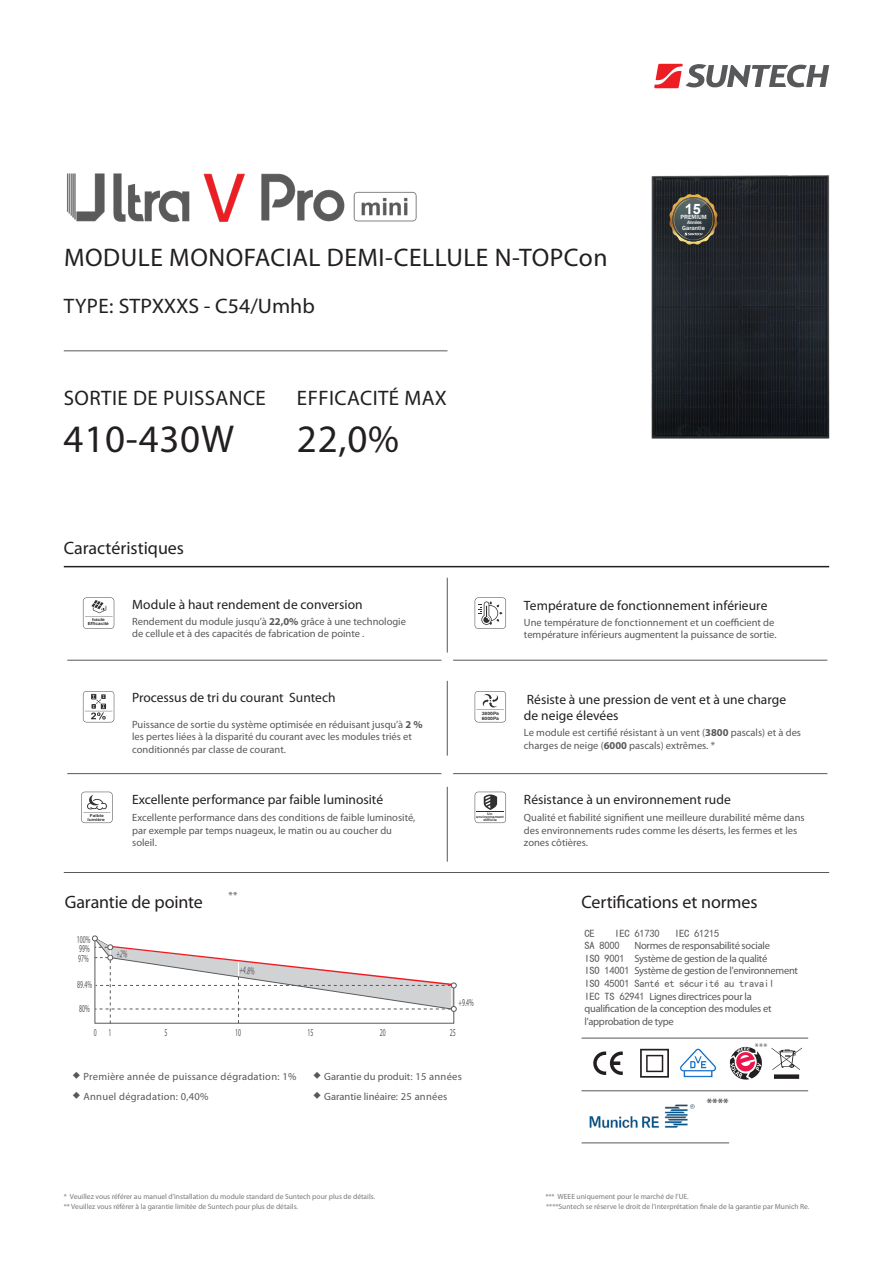
<style>
.page{position:relative;width:893px;height:1263px;background:#fff}
.page>*{position:absolute;margin:0;border:0;box-sizing:border-box;transform-origin:0 0}
.t1{font:39px "Myriad Pro";letter-spacing:.02em;color:#231f20}
.t2{font:25.5px "Myriad Pro";letter-spacing:.02em;color:#231f20}
.t3{font:21px "Myriad Pro";letter-spacing:.02em;color:#231f20}
.t4{font:21px "Myriad Pro";color:#231f20}
.t5{font:18px "Myriad Pro";letter-spacing:-.005em;color:#231f20}
.t6{font:700 14.25px "Arial";color:#fff}
.t7{font:13.5px/16.2px "Myriad Pro";color:#231f20}
.bulleting{font:10.5px/12.6px "Myriad Pro";color:#57585a}
.bulleting-2{font:10.5px/12.6px "Myriad Pro";letter-spacing:-.025em;color:#57585a}
.bulleting-3{font:10.5px "Myriad Pro";letter-spacing:.025em;color:#57585a}
.t8{font:10.5px "Sim Hei";letter-spacing:-.025em;color:#57585a}
.bulleting-4{font:10.5px "Myriad Pro";color:#57585a;scale:.56 1}
.t9{font:9.6px "Myriad Pro";color:#57585a}
.t10{font:7.5px "Myriad Pro";color:#76787b}
.t11{font:7.5px "Sim Hei";color:#57585a}
.t12{font:500 6.15px "Franklin Gothic";color:#fff}
.t13{font:500 5.1px "Franklin Gothic";letter-spacing:-.055em;color:#fff}
.t14{font:700 4.5px/4.5px "Arial";color:#333434;scale:1.15 1}
.t15{font:700 4.2px/4.1px "Arial";color:#312f30;text-align:center;scale:1.13 1}
.t16{font:700 4.05px/3.9px "Arial";color:#312f30;text-align:center;scale:1.22 1}
.t17{font:700 3.3px/3.2px "Arial";color:#312f30;text-align:center;scale:1.16 1}
.s1{font-weight:700}
.s2{font-family:"Sim Hei"}
</style>
<div class="page">
<svg style="left:654px;top:64px;width:175px;height:24px"></svg>
<hr style="left:581px;top:1038px;width:227px;height:1px;background:#57585a">
<svg style="left:771px;top:1047px;width:31px;height:32px"></svg>
<svg style="left:730px;top:1047px;width:32px;height:33px"></svg>
<img style="left:680px;top:1049px;width:37px;height:29px">
<svg style="left:640px;top:1049px;width:29px;height:29px"></svg>
<svg style="left:593px;top:1051px;width:30px;height:24px"></svg>
<hr style="left:581px;top:1090px;width:227px;height:1px;background:#57585a">
<img style="left:589px;top:1104px;width:106px;height:24px">
<hr style="left:581px;top:1142px;width:148px;height:1px;background:#57585a">
<hr style="left:64px;top:351px;width:383px;height:1px;background:#57585a">
<svg style="left:83px;top:597px;width:31px;height:32px"></svg>
<svg style="left:83px;top:691px;width:31px;height:31px"></svg>
<svg style="left:81px;top:792px;width:32px;height:31px"></svg>
<hr style="left:64px;top:566px;width:765px;height:1px;background:#231f20">
<svg style="left:475px;top:792px;width:31px;height:31px"></svg>
<hr style="left:447px;top:578px;width:1px;height:74px;background:#57585a">
<hr style="left:67px;top:660px;width:374px;height:1px;background:#57585a">
<hr style="left:67px;top:773px;width:374px;height:1px;background:#57585a">
<hr style="left:64px;top:872px;width:765px;height:1px;background:#57585a">
<hr style="left:453px;top:660px;width:374px;height:1px;background:#57585a">
<hr style="left:447px;top:681px;width:1px;height:75px;background:#57585a">
<hr style="left:447px;top:787px;width:1px;height:75px;background:#57585a">
<hr style="left:453px;top:773px;width:374px;height:1px;background:#57585a">
<svg style="left:475px;top:597px;width:31px;height:32px"></svg>
<svg style="left:475px;top:691px;width:31px;height:31px"></svg>
<img style="left:67px;top:173px;width:349px;height:49px">
<img style="left:651px;top:175px;width:179px;height:264px">
<svg style="left:669px;top:194px;width:48px;height:50px;background:#545448"></svg>
<svg style="left:92px;top:935px;width:365px;height:89px"></svg>
<p class="t2" style="left:64px;top:241px;width:545px">MODULE MONOFACIAL DEMI-CELLULE N-TOPCon</p>
<p class="t4" style="left:64px;top:293px;width:252px">TYPE: STPXXXS - C54/Umhb</p>
<p class="t3" style="left:64px;top:385px;width:204px">SORTIE DE PUISSANCE</p>
<p class="t3" style="left:297px;top:385px;width:151px">EFFICACITÉ MAX</p>
<p class="t1" style="left:64px;top:415px;width:172px">410-430W</p>
<p class="t1" style="left:297px;top:415px;width:104px">22,0%</p>
<p class="t5" style="left:64px;top:537px;width:122px">Caractéristiques</p>
<p class="t6" style="left:685px;top:199px;width:18px">15</p>
<p class="t12" style="left:680px;top:213px;width:28px">PREMIUM</p>
<p class="t13" style="left:687px;top:219px;width:16px">Années</p>
<p class="t12" style="left:682px;top:224px;width:24px">Garantie</p>
<p class="t15" style="left:88px;top:617px;width:20px">haute<br>Efficacité</p>
<p class="t16" style="left:87px;top:814px;width:16px">Faible lumière</p>
<p class="t7" style="left:132px;top:596px;width:232px">Module à haut rendement de conversion</p>
<p class="t7" style="left:524px;top:597px;width:245px">Température de fonctionnement inférieure</p>
<p class="bulleting" style="left:132px;top:615px;width:275px">Rendement du module jusqu’à <span class="s1">22,0%</span> grâce à une technologie de cellule et à des capacités de fabrication de pointe .</p>
<p class="bulleting" style="left:524px;top:616px;width:254px">Une température de fonctionnement et un coefficient de température inférieurs augmentent la puissance de sortie.</p>
<p class="t7" style="left:132px;top:690px;width:205px">Processus de tri du courant Suntech</p>
<p class="bulleting" style="left:132px;top:717px;width:292px">Puissance de sortie du système optimisée en réduisant jusqu’à <span class="s1">2 % </span>les pertes liées à la disparité du courant avec les modules triés et conditionnés par classe de courant.</p>
<p class="t14" style="left:482px;top:711px;width:16px">3800Pa<br>6000Pa</p>
<p class="t7" style="left:524px;top:691px;width:264px">Résiste à une pression de vent et à une charge de neige élevées</p>
<p class="bulleting" style="left:524px;top:726px;width:279px">Le module est certifié résistant à un vent (<span class="s1">3800</span> pascals) et à des charges de neige (<span class="s1">6000</span> pascals) extrêmes. *</p>
<p class="t7" style="left:132px;top:791px;width:252px">Excellente performance par faible luminosité</p>
<p class="t7" style="left:524px;top:791px;width:208px">Résistance à un environnement rude</p>
<p class="t17" style="left:476px;top:812px;width:25px">Un environnement difficile</p>
<p class="bulleting" style="left:132px;top:811px;width:285px">Excellente performance dans des conditions de faible luminosité, par exemple par temps nuageux, le matin ou au coucher du soleil.</p>
<p class="bulleting" style="left:524px;top:811px;width:282px">Qualité et fiabilité signifient une meilleure durabilité même dans des environnements rudes comme les déserts, les fermes et les zones côtières.</p>
<p class="bulleting" style="left:229px;top:888px;width:10px">**</p>
<p class="t5" style="left:65px;top:890px;width:140px">Garantie de pointe</p>
<p class="t5" style="left:581px;top:891px;width:178px">Certifications et normes</p>
<p class="t8" style="left:584px;top:927px;width:12px">CE</p>
<p class="t8" style="left:614px;top:927px;width:47px">IEC 61730</p>
<p class="t8" style="left:674px;top:927px;width:47px">IEC 61215</p>
<p class="t8" style="left:584px;top:940px;width:37px">SA 8000</p>
<p class="bulleting-2" style="left:634px;top:939px;width:137px">Normes de responsabilité sociale</p>
<p class="bulleting-2" style="left:584px;top:952px;width:184px"><span class="s2">ISO 9001</span> Système de gestion de la qualité</p>
<p class="bulleting-2" style="left:584px;top:964px;width:215px"><span class="s2">ISO 14001</span> Système de gestion de l'environnement</p>
<p class="t8" style="left:584px;top:978px;width:191px">ISO 45001 Santé et sécurité au travail</p>
<p class="bulleting-2" style="left:584px;top:990px;width:189px"><span class="s2">IEC TS 62941</span> Lignes directrices pour la qualification de la conception des modules et l'approbation de type</p>
<p class="t9" style="left:755px;top:1040px;width:14px">***</p>
<p class="t11" style="left:73px;top:1072px;width:9px">◆</p>
<p class="bulleting-3" style="left:84px;top:1070px;width:214px">Première année de puissance dégradation: 1%</p>
<p class="t11" style="left:73px;top:1092px;width:9px">◆</p>
<p class="bulleting-3" style="left:84px;top:1090px;width:127px">Annuel dégradation: 0,40%</p>
<p class="bulleting-4" style="left:77px;top:933px;width:26px">100%</p>
<p class="bulleting-4" style="left:79px;top:942px;width:20px">99%</p>
<p class="bulleting-4" style="left:78px;top:952px;width:20px">97%</p>
<p class="bulleting-4" style="left:77px;top:978px;width:28px">89.4%</p>
<p class="bulleting-4" style="left:79px;top:1002px;width:20px">80%</p>
<p class="bulleting-4" style="left:241px;top:963px;width:29px;rotate:8deg">+4.8%</p>
<p class="bulleting-4" style="left:458px;top:996px;width:29px">+9.4%</p>
<p class="bulleting-4" style="left:94px;top:1026px;width:7px">0</p>
<p class="bulleting-4" style="left:164px;top:1026px;width:7px">5</p>
<p class="bulleting-4" style="left:235px;top:1026px;width:12px">10</p>
<p class="bulleting-4" style="left:109px;top:1026px;width:7px">1</p>
<p class="bulleting-4" style="left:307px;top:1026px;width:12px">15</p>
<p class="bulleting-4" style="left:380px;top:1026px;width:12px">20</p>
<p class="bulleting-4" style="left:450px;top:1026px;width:12px">25</p>
<p class="t11" style="left:314px;top:1071px;width:9px">◆</p>
<p class="bulleting" style="left:324px;top:1069px;width:139px">Garantie du produit: 15 années</p>
<p class="t11" style="left:314px;top:1091px;width:9px">◆</p>
<p class="bulleting" style="left:324px;top:1090px;width:125px">Garantie linéaire: 25 années</p>
<p class="t10" style="left:64px;top:1191px;width:313px">* Veuillez vous référer au manuel d’installation du module standard de Suntech pour plus de détails.</p>
<p class="t10" style="left:545px;top:1191px;width:145px">*** WEEE uniquement pour le marché de l’UE.</p>
<p class="t10" style="left:64px;top:1202px;width:236px">** Veuillez vous référer à la garantie limitée de Suntech pour plus de détails.</p>
<p class="t10" style="left:546px;top:1202px;width:265px">****Suntech se réserve le droit de l’interprétation finale de la garantie par Munich Re.</p>
</div>
